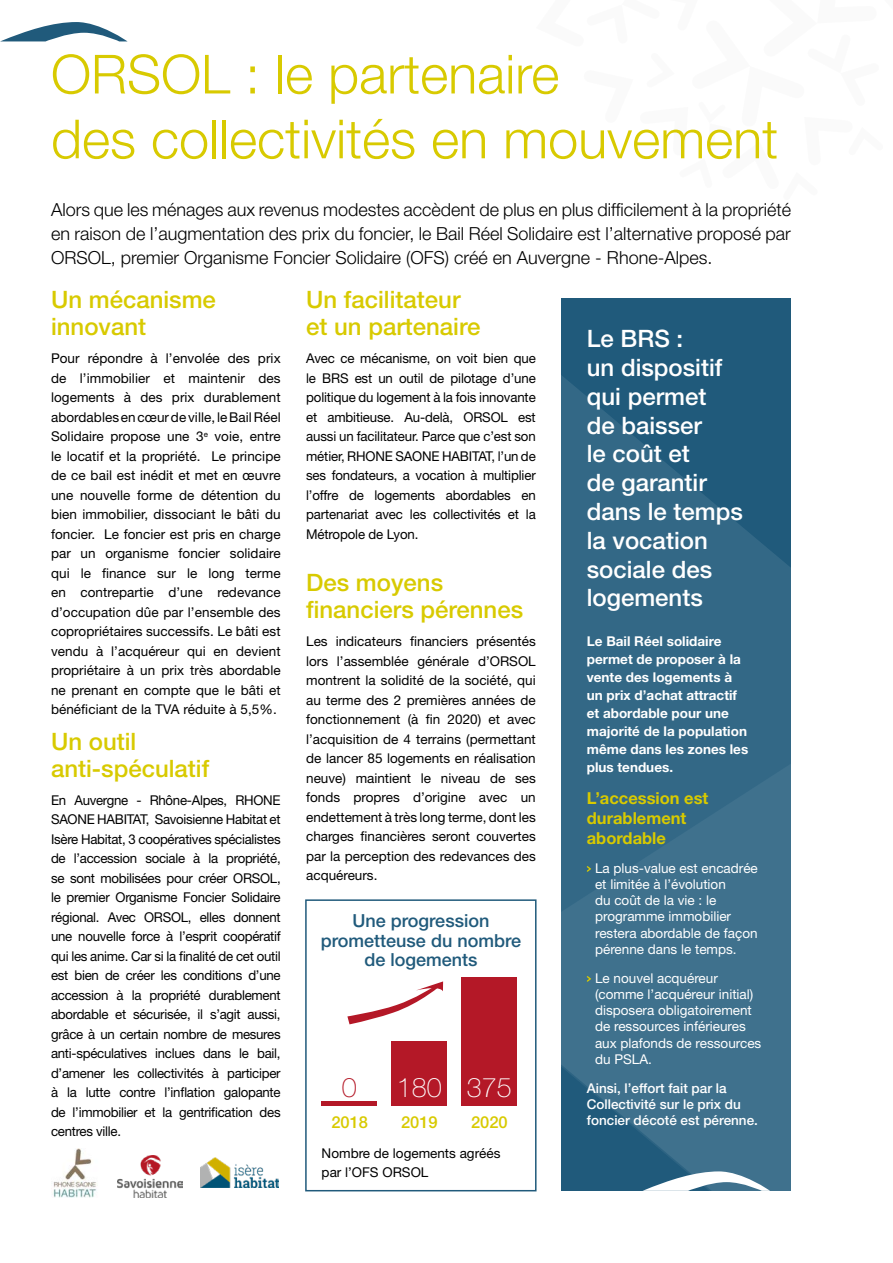
<style>
.page{position:relative;width:893px;height:1263px;background:#fff}
.page>*{position:absolute;margin:0;border:0;box-sizing:border-box;transform-origin:0 0}
.t1{font:300 54px/64.8px "Helvetica Neue";color:#d8ca00}
.t2{font:100 27px "Helvetica Neue";color:#fff}
.t3{font:100 27px "Helvetica Neue";color:#b41827}
.t4{font:500 24px/27px "Helvetica Neue";color:#d8ca00}
.t5{font:500 24px/28.8px "Helvetica Neue";color:#fff}
.t6{font:300 18px/24px "Helvetica Neue";color:#000;text-align:justify}
.t7{font:500 18px/19.5px "Helvetica Neue";color:#205a7b;text-align:center}
.t8{font:700 16.5px/19.8px "Helvetica Neue";color:#d8ca00}
.t9{font:500 16.5px "Helvetica Neue";color:#d8ca00}
.t10{font:13.5px/19.5px "Helvetica Neue";color:#000;text-align:justify}
.t11{font:13.5px/16.2px "Helvetica Neue";color:#fff}
.t12{font:700 13.5px/18px "Helvetica Neue";color:#fff}
.t13{font:500 13.5px/16.2px "Helvetica Neue";color:#fff}
</style>
<div class="page">
<img style="left:53px;top:1148px;width:44px;height:49px">
<img style="left:201px;top:1158px;width:78px;height:29px">
<img style="left:117px;top:1155px;width:65px;height:42px">
<div style="left:561px;top:299px;width:230px;height:55px;background:#205a7b"></div>
<svg style="left:561px;top:354px;width:230px;height:324px;background:#2c6282"></svg>
<svg style="left:561px;top:678px;width:230px;height:513px;background:#386c89"></svg>
<svg style="left:587px;top:866px;width:4px;height:6px"></svg>
<svg style="left:587px;top:976px;width:4px;height:6px"></svg>
<svg style="left:1px;top:22px;width:126px;height:19px"></svg>
<div style="left:305px;top:899px;width:231px;height:292px;background:#fff;border:2px solid #205a7b"></div>
<div style="left:392px;top:1041px;width:55px;height:64px;background:#b41827"></div>
<div style="left:462px;top:977px;width:55px;height:128px;background:#b41827"></div>
<svg style="left:347px;top:981px;width:96px;height:43px"></svg>
<hr style="left:322px;top:1101px;width:55px;height:4px;background:#b41827">
<svg style="left:642px;top:1171px;width:128px;height:20px"></svg>
<h1 class="t1" style="left:51px;top:41px;width:729px">ORSOL : le partenaire<br>des collectivités en mouvement</h1>
<p class="t6" style="left:51px;top:198px;width:741px">Alors que les ménages aux revenus modestes accèdent de plus en plus difficilement à la propriété en raison de l’augmentation des prix du foncier, le Bail Réel Solidaire est l’alternative proposé par ORSOL, premier Organisme Foncier Solidaire (OFS) créé en Auvergne - Rhone-Alpes.</p>
<h3 class="t4" style="left:51px;top:286px;width:166px">Un mécanisme innovant</h3>
<p class="t10" style="left:51px;top:349px;width:231px">Pour répondre à l’envolée des prix de l’immobilier et maintenir des logements à des prix durablement abordables en cœur de ville, le Bail Réel Solidaire propose une 3<sup>e</sup> voie, entre le locatif et la propriété. Le principe de ce bail est inédit et met en œuvre une nouvelle forme de détention du bien immobilier, dissociant le bâti du foncier. Le foncier est pris en charge par un organisme foncier solidaire qui le finance sur le long terme en contrepartie d’une redevance d’occupation dûe par l’ensemble des copropriétaires successifs. Le bâti est vendu à l’acquéreur qui en devient propriétaire à un prix très abordable ne prenant en compte que le bâti et bénéficiant de la TVA réduite à 5,5%.</p>
<h3 class="t4" style="left:51px;top:728px;width:160px">Un outil anti-spéculatif</h3>
<p class="t10" style="left:51px;top:790px;width:231px">En Auvergne - Rhône-Alpes, RHONE SAONE HABITAT, Savoisienne Habitat et Isère Habitat, 3 coopératives spécialistes de l’accession sociale à la propriété, se sont mobilisées pour créer ORSOL, le premier Organisme Foncier Solidaire régional. Avec ORSOL, elles donnent une nouvelle force à l’esprit coopératif qui les anime. Car si la finalité de cet outil est bien de créer les conditions d’une accession à la propriété durablement abordable et sécurisée, il s’agit aussi, grâce à un certain nombre de mesures anti-spéculatives inclues dans le bail, d’amener les collectivités à participer à la lutte contre l’inflation galopante de l’immobilier et la gentrification des centres ville.</p>
<h3 class="t4" style="left:306px;top:286px;width:176px">Un facilitateur et un partenaire</h3>
<p class="t10" style="left:306px;top:349px;width:231px">Avec ce mécanisme, on voit bien que le BRS est un outil de pilotage d’une politique du logement à la fois innovante et ambitieuse. Au-delà, ORSOL est aussi un facilitateur. Parce que c’est son métier, RHONE SAONE HABITAT, l’un de ses fondateurs, a vocation à multiplier l’offre de logements abordables en partenariat avec les collectivités et la Métropole de Lyon.</p>
<h3 class="t4" style="left:306px;top:569px;width:219px">Des moyens financiers pérennes</h3>
<p class="t10" style="left:306px;top:632px;width:231px">Les indicateurs financiers présentés lors l’assemblée générale d’ORSOL montrent la solidité de la société, qui au terme des 2 premières années de fonctionnement (à fin 2020) et avec l’acquisition de 4 terrains (permettant de lancer 85 logements en réalisation neuve) maintient le niveau de ses fonds propres d’origine avec un endettement à très long terme, dont les charges financières seront couvertes par la perception des redevances des acquéreurs.</p>
<h3 class="t5" style="left:587px;top:324px;width:158px">Le BRS :<br>un dispositif qui permet<br>de baisser<br>le coût et<br>de garantir dans le temps la vocation sociale des logements</h3>
<p class="t12" style="left:587px;top:631px;width:163px">Le Bail Réel solidaire permet de proposer à la vente des logements à un prix d’achat attractif et abordable pour une majorité de la population même dans les zones les plus tendues.</p>
<p class="t8" style="left:587px;top:788px;width:123px">L’accession est durablement abordable</p>
<p class="t11" style="left:595px;top:860px;width:164px">La plus-value est encadrée et limitée à l’évolution<br>du coût de la vie : le programme immobilier restera abordable de façon pérenne dans le temps.</p>
<p class="t11" style="left:595px;top:970px;width:168px">Le nouvel acquéreur (comme l’acquéreur initial) disposera obligatoirement de ressources inférieures aux plafonds de ressources du PSLA.</p>
<p class="t13" style="left:587px;top:1080px;width:173px">Ainsi, l’effort fait par la<br>Collectivité sur le prix du foncier décoté est pérenne.</p>
<h3 class="t7" style="left:321px;top:911px;width:202px">Une progression prometteuse du nombre de logements</h3>
<h2 class="t3" style="left:342px;top:1072px;width:17px">0</h2>
<p class="t9" style="left:331px;top:1112px;width:38px">2018</p>
<p class="t9" style="left:401px;top:1112px;width:38px">2019</p>
<p class="t9" style="left:471px;top:1112px;width:38px">2020</p>
<h2 class="t2" style="left:397px;top:1072px;width:117px">180 375</h2>
<p class="t10" style="left:322px;top:1143px;width:180px">Nombre de logements agréés par l’OFS ORSOL</p>
</div>
